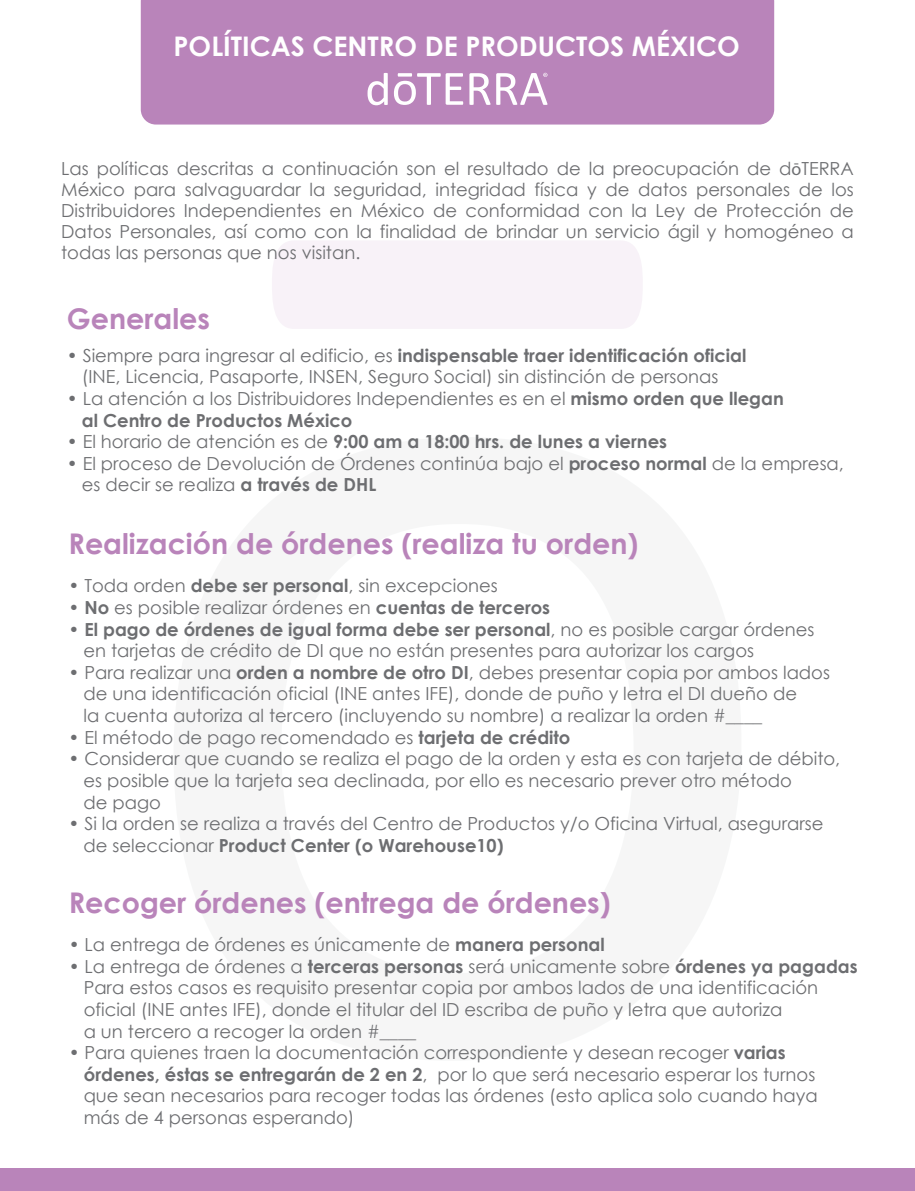
<style>
.page{position:relative;width:915px;height:1191px;background:#fff}
.page>*{position:absolute;margin:0;border:0;box-sizing:border-box;transform-origin:0 0}
.t1{font:700 28.5px "Century Gothic";color:#b984ba}
.t2{font:700 27px "Century Gothic";color:#fff}
.t3{font:18px/21.6px "Century Gothic";color:#6d6e71}
.t4{font:700 18px "Century Gothic";color:#6d6e71}
.s1{font-family:"Myriad Pro"}
.s2{font-weight:700}
.s3{font-weight:400}
</style>
<div class="page">
<div style="left:141px;top:0;width:633px;height:124px;background:#b984ba"></div>
<div style="left:272px;top:241px;width:370px;height:88px;background:#f8f2f8"></div>
<div style="left:0;top:1168px;width:914px;height:23px;background:#b984ba"></div>
<svg style="left:469px;top:73px;width:21px;height:32px"></svg>
<svg style="left:394px;top:73px;width:69px;height:32px"></svg>
<svg style="left:367px;top:73px;width:20px;height:32px"></svg>
<svg style="left:496px;top:73px;width:51px;height:32px"></svg>
<h2 class="t2" style="left:173px;top:25px;width:567px">POLÍTICAS CENTRO DE PRODUCTOS MÉXICO</h2>
<p class="t3" style="left:61px;top:158px;width:794px;line-height:21px;text-align:justify">Las políticas descritas a continuación son el resultado de la preocupación de d<span class="s1">ō</span>TERRA México para salvaguardar la seguridad, integridad física y de datos personales de los Distribuidores Independientes en México de conformidad con la Ley de Protección de Datos Personales, así como con la finalidad de brindar un servicio ágil y homogéneo a todas las personas que nos visitan.</p>
<h1 class="t1" style="left:67px;top:297px;width:145px">Generales</h1>
<p class="t3" style="left:82px;top:344px;width:666px;text-indent:-15px">• Siempre para ingresar al edificio, es <span class="s2">indispensable traer identificación oficial </span>(INE, Licencia, Pasaporte, INSEN, Seguro Social) sin distinción de personas</p>
<p class="t3" style="left:82px;top:387px;width:703px;text-indent:-15px">• La atención a los Distribuidores Independientes es en el <span class="s2">mismo orden que llegan al Centro de Productos México</span></p>
<p class="t4" style="left:67px;top:428px;width:601px"><span class="s3">• El horario de atención es de</span> 9:00 am a 18:00 hrs. de lunes a viernes</p>
<p class="t3" style="left:82px;top:452px;width:763px;text-indent:-15px">• El proceso de Devolución de Órdenes continúa bajo el <span class="s2">proceso normal</span> de la empresa, es decir se realiza <span class="s2">a través de DHL</span></p>
<h1 class="t1" style="left:68px;top:522px;width:571px">Realización de órdenes (realiza tu orden)</h1>
<p class="t3" style="left:68px;top:575px;width:431px">• Toda orden <span class="s2">debe ser personal</span>, sin excepciones</p>
<p class="t3" style="left:68px;top:596px;width:483px">• <span class="s2">No</span> es posible realizar órdenes en <span class="s2">cuentas de terceros</span></p>
<p class="t3" style="left:83px;top:618px;width:732px;text-indent:-15px">• <span class="s2">El pago de órdenes de igual forma debe ser personal</span>, no es posible cargar órdenes en tarjetas de crédito de DI que no están presentes para autorizar los cargos</p>
<p class="t3" style="left:83px;top:661px;width:748px;text-indent:-15px">• Para realizar una <span class="s2">orden a nombre de otro DI</span>, debes presentar copia por ambos lados de una identificación oficial (INE antes IFE), donde de puño y letra el DI dueño de<br>la cuenta autoriza al tercero (incluyendo su nombre) a realizar la orden #____</p>
<p class="t3" style="left:68px;top:726px;width:503px">• El método de pago recomendado es <span class="s2">tarjeta de crédito</span></p>
<p class="t3" style="left:83px;top:747px;width:758px;text-indent:-15px">• Considerar que cuando se realiza el pago de la orden y esta es con tarjeta de débito, es posible que la tarjeta sea declinada, por ello es necesario prever otro método<br>de pago</p>
<p class="t3" style="left:83px;top:812px;width:741px;text-indent:-15px">• Si la orden se realiza a través del Centro de Productos y/o Oficina Virtual, asegurarse de seleccionar <span class="s2">Product Center (o Warehouse10)</span></p>
<h1 class="t1" style="left:69px;top:881px;width:543px">Recoger órdenes (entrega de órdenes)</h1>
<p class="t3" style="left:69px;top:933px;width:537px">• La entrega de órdenes es únicamente de <span class="s2">manera personal</span></p>
<p class="t3" style="left:84px;top:955px;width:775px;text-indent:-15px">• La entrega de órdenes a <span class="s2">terceras personas</span> será unicamente sobre <span class="s2">órdenes ya pagadas </span>Para estos casos es requisito presentar copia por ambos lados de una identificación oficial (INE antes IFE), donde el titular del ID escriba de puño y letra que autoriza<br>a un tercero a recoger la orden #____</p>
<p class="t3" style="left:84px;top:1041px;width:735px;text-indent:-15px">• Para quienes traen la documentación correspondiente y desean recoger <span class="s2">varias órdenes, éstas se entregarán de 2 en 2</span>, por lo que será necesario esperar los turnos que sean necesarios para recoger todas las órdenes (esto aplica solo cuando haya más de 4 personas esperando)</p>
</div>
